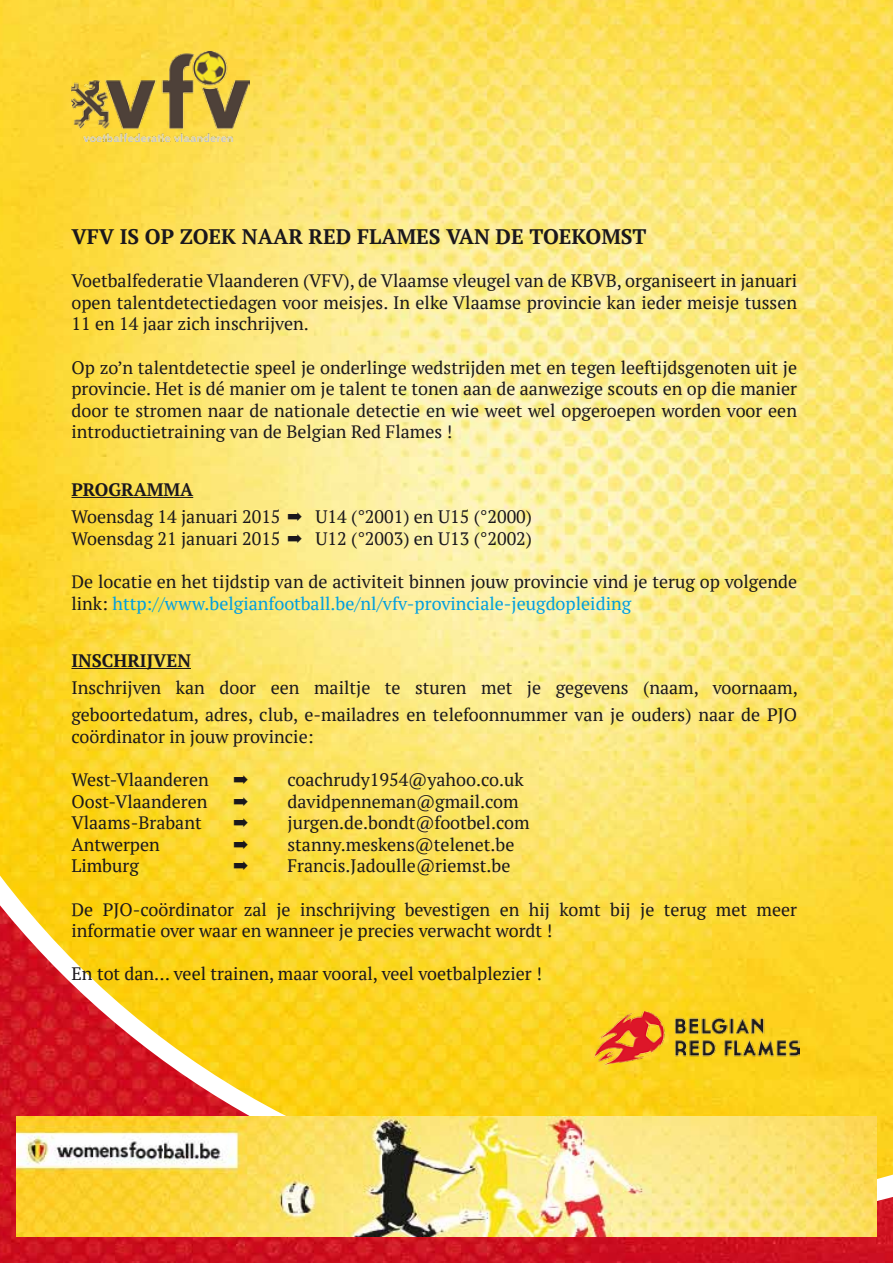
<style>
.page{position:relative;width:893px;height:1263px;background:#fff}
.page>*{position:absolute;margin:0;border:0;box-sizing:border-box;transform-origin:0 0}
.t1{font:700 21px "PT Serif";color:#1a171c}
.t2{font:18px/21.6px "PT Serif";color:#1a171c}
.t3{font:700 18px "PT Serif";color:#1a171c}
.s1{font-weight:700}
.s2{color:#009ee0}
</style>
<div class="page">
<img style="left:0;top:1226px;width:893px;height:37px">
<img style="left:0;top:0;width:893px;height:1206px">
<img style="left:594px;top:1012px;width:205px;height:53px">
<img style="left:71px;top:51px;width:178px;height:90px">
<img style="left:17px;top:1117px;width:859px;height:120px">
<hr style="left:71px;top:497px;width:122px;height:1px;background:#1a171c">
<hr style="left:71px;top:668px;width:120px;height:1px;background:#1a171c">
<svg style="left:234px;top:775px;width:14px;height:9px"></svg>
<svg style="left:234px;top:797px;width:14px;height:9px"></svg>
<svg style="left:234px;top:818px;width:14px;height:9px"></svg>
<svg style="left:234px;top:840px;width:14px;height:9px"></svg>
<svg style="left:234px;top:862px;width:14px;height:8px"></svg>
<p class="t1" style="left:71px;top:222px;width:577px">VFV IS OP ZOEK NAAR RED FLAMES VAN DE TOEKOMST</p>
<p class="t2" style="left:71px;top:270px;width:727px;text-align:justify">Voetbalfederatie Vlaanderen (VFV), de Vlaamse vleugel van de KBVB, organiseert in januari open talentdetectiedagen voor meisjes. In elke Vlaamse provincie kan ieder meisje tussen 11 en 14 jaar zich inschrijven.</p>
<p class="t2" style="left:71px;top:356px;width:727px;text-align:justify">Op zo’n talentdetectie speel je onderlinge wedstrijden met en tegen leeftijdsgenoten uit je provincie. Het is dé manier om je talent te tonen aan de aanwezige scouts en op die manier door te stromen naar de nationale detectie en wie weet wel opgeroepen worden voor een introductietraining van de Belgian Red Flames !</p>
<p class="t2" style="left:71px;top:476px;width:462px;line-height:27px"><span class="s1">PROGRAMMA<br></span>Woensdag 14 januari 2015 ➡ U14 (°2001) en U15 (°2000)</p>
<p class="t2" style="left:71px;top:527px;width:462px">Woensdag 21 januari 2015 ➡ U12 (°2003) en U13 (°2002)</p>
<p class="t2" style="left:71px;top:570px;width:727px">De locatie en het tijdstip van de activiteit binnen jouw provincie vind je terug op volgende link: <span class="s2">http://www.belgianfootball.be/nl/vfv-provinciale-jeugdopleiding</span></p>
<p class="t3" style="left:71px;top:649px;width:121px">INSCHRIJVEN</p>
<p class="t2" style="left:71px;top:674px;width:728px;line-height:27px">Inschrijven kan door een mailtje te sturen met je gegevens (naam, voornaam, geboortedatum, adres, club, e-mailadres en telefoonnummer van je ouders) naar de PJO</p>
<p class="t2" style="left:71px;top:725px;width:244px">coördinator in jouw provincie:</p>
<p class="t2" style="left:71px;top:768px;width:139px">West-Vlaanderen</p>
<p class="t2" style="left:287px;top:768px;width:238px">coachrudy1954@yahoo.co.uk</p>
<p class="t2" style="left:71px;top:790px;width:137px">Oost-Vlaanderen</p>
<p class="t2" style="left:287px;top:790px;width:233px">davidpenneman@gmail.com</p>
<p class="t2" style="left:71px;top:812px;width:132px">Vlaams-Brabant</p>
<p class="t2" style="left:287px;top:812px;width:244px">jurgen.de.bondt@footbel.com</p>
<p class="t2" style="left:71px;top:833px;width:90px">Antwerpen</p>
<p class="t2" style="left:287px;top:833px;width:228px">stanny.meskens@telenet.be</p>
<p class="t2" style="left:71px;top:855px;width:69px">Limburg</p>
<p class="t2" style="left:287px;top:855px;width:224px">Francis.Jadoulle@riemst.be</p>
<p class="t2" style="left:71px;top:898px;width:727px">De PJO-coördinator zal je inschrijving bevestigen en hij komt bij je terug met meer informatie over waar en wanneer je precies verwacht wordt !</p>
<p class="t2" style="left:71px;top:963px;width:472px">En tot dan… veel trainen, maar vooral, veel voetbalplezier !</p>
</div>
